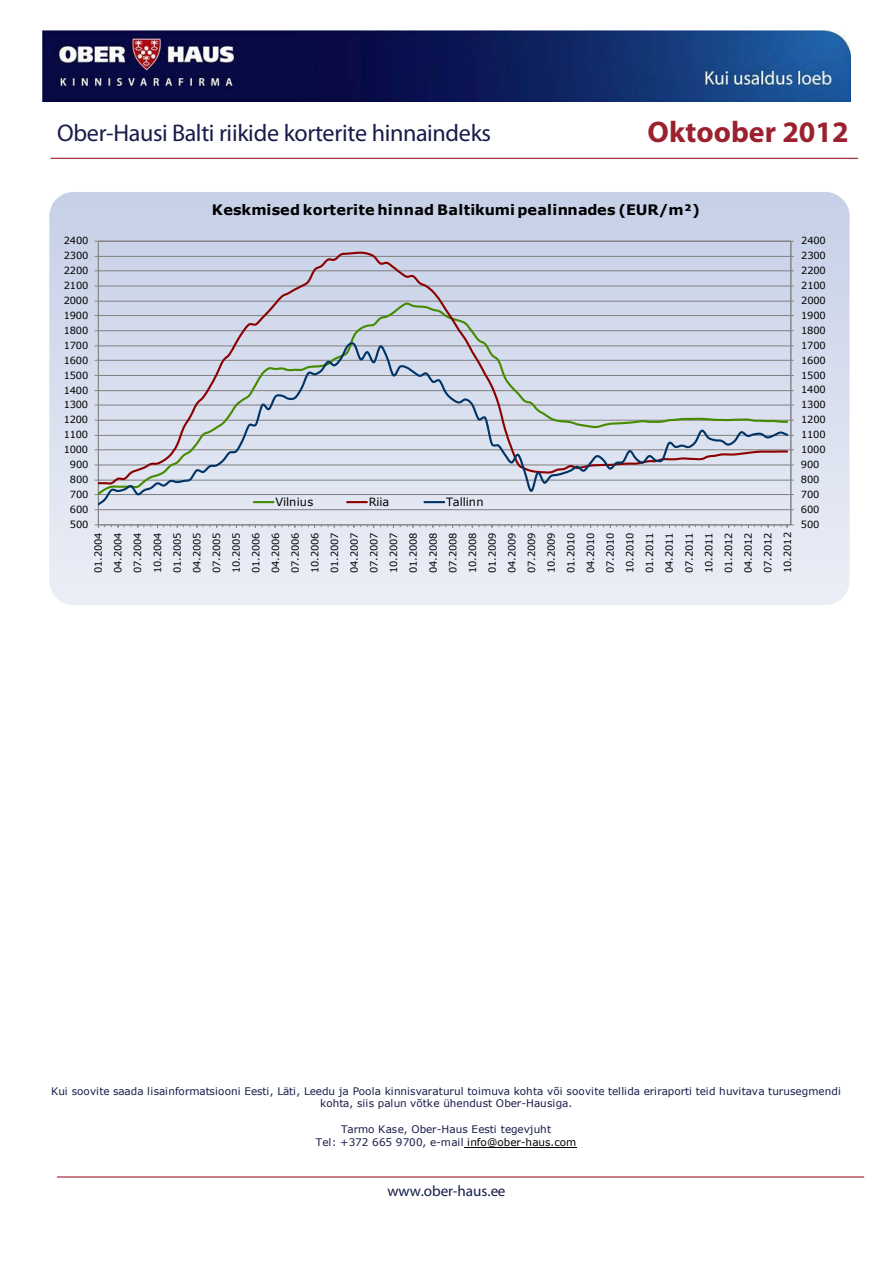
<style>
.page{position:relative;width:893px;height:1263px;background:#fff}
.page>*{position:absolute;margin:0;border:0;box-sizing:border-box;transform-origin:0 0}
.t1{font:700 29.85px "Myriad Pro";color:#9b212e}
.t2{font:24.15px "Myriad Pro";letter-spacing:-.015em;color:#171c49}
.t3{font:15.15px "Myriad Pro";color:#171c49}
.t4{font:700 14.4px "Verdana";letter-spacing:.015em;color:#000}
.t5{font:11.4px "Verdana";letter-spacing:-.005em;color:#000}
.t6{font:10.5px/12.9px "Verdana";letter-spacing:-.005em;color:#171c49;text-align:center}
.t7{font:9.9px/19.6px "Verdana";letter-spacing:-.02em;color:#000;text-align:justify}
.s1{color:#000}
</style>
<div class="page">
<div style="left:49px;top:192px;width:800px;height:413px;background:linear-gradient(to bottom,#c4cee4,#eaedf5);border-radius:24px"></div>
<hr style="left:464px;top:1147px;width:112px;height:1px;background:#000">
<hr style="left:51px;top:158px;width:806px;height:1px;background:#9b212e">
<hr style="left:57px;top:1176px;width:807px;height:1px;background:#9b212e">
<img style="left:43px;top:31px;width:808px;height:70px">
<hr style="left:98px;top:509px;width:693px;height:1px;background:#7f7f7f">
<hr style="left:98px;top:241px;width:1px;height:284px;background:#868686">
<hr style="left:790px;top:241px;width:1px;height:284px;background:#868686">
<hr style="left:98px;top:524px;width:693px;height:1px;background:#868686">
<svg style="left:787px;top:524px;width:7px;height:4px"></svg>
<svg style="left:768px;top:525px;width:13px;height:3px"></svg>
<svg style="left:748px;top:525px;width:7px;height:3px"></svg>
<svg style="left:728px;top:525px;width:7px;height:3px"></svg>
<svg style="left:715px;top:525px;width:7px;height:2px"></svg>
<svg style="left:702px;top:525px;width:7px;height:3px"></svg>
<svg style="left:689px;top:525px;width:7px;height:3px"></svg>
<svg style="left:669px;top:525px;width:7px;height:3px"></svg>
<svg style="left:649px;top:525px;width:7px;height:3px"></svg>
<svg style="left:630px;top:525px;width:13px;height:3px"></svg>
<svg style="left:610px;top:525px;width:7px;height:3px"></svg>
<svg style="left:597px;top:525px;width:7px;height:2px"></svg>
<svg style="left:577px;top:525px;width:7px;height:2px"></svg>
<svg style="left:558px;top:525px;width:13px;height:3px"></svg>
<svg style="left:538px;top:525px;width:7px;height:2px"></svg>
<svg style="left:518px;top:525px;width:7px;height:2px"></svg>
<svg style="left:492px;top:525px;width:13px;height:3px"></svg>
<svg style="left:479px;top:525px;width:7px;height:2px"></svg>
<svg style="left:459px;top:525px;width:7px;height:2px"></svg>
<svg style="left:439px;top:525px;width:7px;height:2px"></svg>
<svg style="left:420px;top:525px;width:13px;height:3px"></svg>
<svg style="left:407px;top:525px;width:7px;height:3px"></svg>
<svg style="left:387px;top:525px;width:7px;height:3px"></svg>
<svg style="left:367px;top:525px;width:7px;height:3px"></svg>
<svg style="left:354px;top:525px;width:7px;height:3px"></svg>
<svg style="left:341px;top:525px;width:7px;height:2px"></svg>
<svg style="left:328px;top:525px;width:7px;height:3px"></svg>
<svg style="left:308px;top:525px;width:7px;height:3px"></svg>
<svg style="left:282px;top:525px;width:13px;height:3px"></svg>
<svg style="left:269px;top:525px;width:7px;height:3px"></svg>
<svg style="left:249px;top:525px;width:7px;height:3px"></svg>
<svg style="left:236px;top:525px;width:7px;height:3px"></svg>
<svg style="left:216px;top:525px;width:7px;height:3px"></svg>
<svg style="left:197px;top:525px;width:13px;height:3px"></svg>
<svg style="left:177px;top:525px;width:7px;height:3px"></svg>
<svg style="left:157px;top:525px;width:7px;height:3px"></svg>
<svg style="left:144px;top:525px;width:7px;height:2px"></svg>
<svg style="left:131px;top:525px;width:7px;height:3px"></svg>
<svg style="left:118px;top:525px;width:7px;height:3px"></svg>
<svg style="left:95px;top:524px;width:10px;height:4px"></svg>
<svg style="left:99px;top:251px;width:690px;height:90px;background:#c8cedf"></svg>
<svg style="left:98px;top:341px;width:692px;height:166px;background:#cdd3df"></svg>
<hr style="left:254px;top:501px;width:20px;height:2px;background:#458b00">
<hr style="left:347px;top:501px;width:20px;height:2px;background:#8b0000">
<hr style="left:424px;top:501px;width:20px;height:2px;background:#036">
<h2 class="t2" style="left:57px;top:118px;width:435px">Ober-Hausi Balti riikide korterite hinnaindeks</h2>
<h1 class="t1" style="left:648px;top:112px;width:203px">Oktoober 2012</h1>
<h3 class="t4" style="left:212px;top:201px;width:489px">Keskmised korterite hinnad Baltikumi pealinnades (EUR/m²)</h3>
<p class="t7" style="left:64px;top:231px;width:26px">2400</p>
<p class="t7" style="left:801px;top:230px;width:26px">2400</p>
<p class="t7" style="left:64px;top:245px;width:26px">2300</p>
<p class="t7" style="left:801px;top:245px;width:26px">2300</p>
<p class="t7" style="left:64px;top:260px;width:26px">2200</p>
<p class="t7" style="left:801px;top:260px;width:26px">2200</p>
<p class="t7" style="left:64px;top:275px;width:26px">2100</p>
<p class="t7" style="left:801px;top:275px;width:26px">2100</p>
<p class="t7" style="left:64px;top:290px;width:26px">2000</p>
<p class="t7" style="left:801px;top:290px;width:26px">2000</p>
<p class="t7" style="left:64px;top:305px;width:26px">1900</p>
<p class="t7" style="left:801px;top:305px;width:26px">1900</p>
<p class="t7" style="left:64px;top:320px;width:26px">1800</p>
<p class="t7" style="left:801px;top:320px;width:26px">1800</p>
<p class="t7" style="left:64px;top:335px;width:26px">1700</p>
<p class="t7" style="left:801px;top:335px;width:26px">1700</p>
<p class="t7" style="left:64px;top:350px;width:26px">1600</p>
<p class="t7" style="left:801px;top:350px;width:26px">1600</p>
<p class="t7" style="left:64px;top:365px;width:26px">1500</p>
<p class="t7" style="left:801px;top:365px;width:26px">1500</p>
<p class="t7" style="left:64px;top:380px;width:26px">1400</p>
<p class="t7" style="left:801px;top:380px;width:26px">1400</p>
<p class="t7" style="left:64px;top:395px;width:26px">1300</p>
<p class="t7" style="left:801px;top:395px;width:26px">1300</p>
<p class="t7" style="left:64px;top:410px;width:26px">1200</p>
<p class="t7" style="left:801px;top:410px;width:26px">1200</p>
<p class="t7" style="left:64px;top:424px;width:26px">1100</p>
<p class="t7" style="left:801px;top:424px;width:26px">1100</p>
<p class="t7" style="left:64px;top:439px;width:26px">1000</p>
<p class="t7" style="left:801px;top:439px;width:26px">1000</p>
<p class="t7" style="left:70px;top:454px;width:20px">900</p>
<p class="t7" style="left:801px;top:454px;width:20px">900</p>
<p class="t7" style="left:70px;top:469px;width:20px">800</p>
<p class="t7" style="left:801px;top:469px;width:20px">800</p>
<p class="t7" style="left:70px;top:484px;width:20px">700</p>
<p class="t7" style="left:70px;top:499px;width:20px">600</p>
<p class="t5" style="left:276px;top:494px;width:39px">Vilnius</p>
<p class="t5" style="left:369px;top:494px;width:22px">Riia</p>
<p class="t5" style="left:446px;top:494px;width:39px">Tallinn</p>
<p class="t7" style="left:801px;top:484px;width:20px">700</p>
<p class="t7" style="left:801px;top:499px;width:20px">600</p>
<p class="t7" style="left:70px;top:514px;width:20px">500</p>
<p class="t7" style="left:801px;top:514px;width:20px">500</p>
<p class="t7" style="left:88px;top:573px;width:42px;rotate:-90deg">01.2004<br>04.2004<br>07.2004<br>10.2004<br>01.2005<br>04.2005<br>07.2005<br>10.2005<br>01.2006<br>04.2006<br>07.2006<br>10.2006<br>01.2007<br>04.2007<br>07.2007<br>10.2007<br>01.2008<br>04.2008<br>07.2008<br>10.2008<br>01.2009<br>04.2009<br>07.2009<br>10.2009<br>01.2010<br>04.2010<br>07.2010<br>10.2010<br>01.2011<br>04.2011<br>07.2011<br>10.2011<br>01.2012<br>04.2012<br>07.2012<br>10.2012</p>
<p class="t6" style="left:51px;top:1084px;width:791px">Kui soovite saada lisainformatsiooni Eesti, Läti, Leedu ja Poola kinnisvaraturul toimuva kohta või soovite tellida eriraporti teid huvitava turusegmendi kohta, siis palun võtke ühendust Ober-Hausiga.</p>
<p class="t6" style="left:316px;top:1122px;width:262px">Tarmo Kase, Ober-Haus Eesti tegevjuht<br>Tel: +372 665 9700, e-mail <span class="s1">info@ober-haus.com</span></p>
<h3 class="t3" style="left:387px;top:1181px;width:120px">www.ober-haus.ee</h3>
</div>
